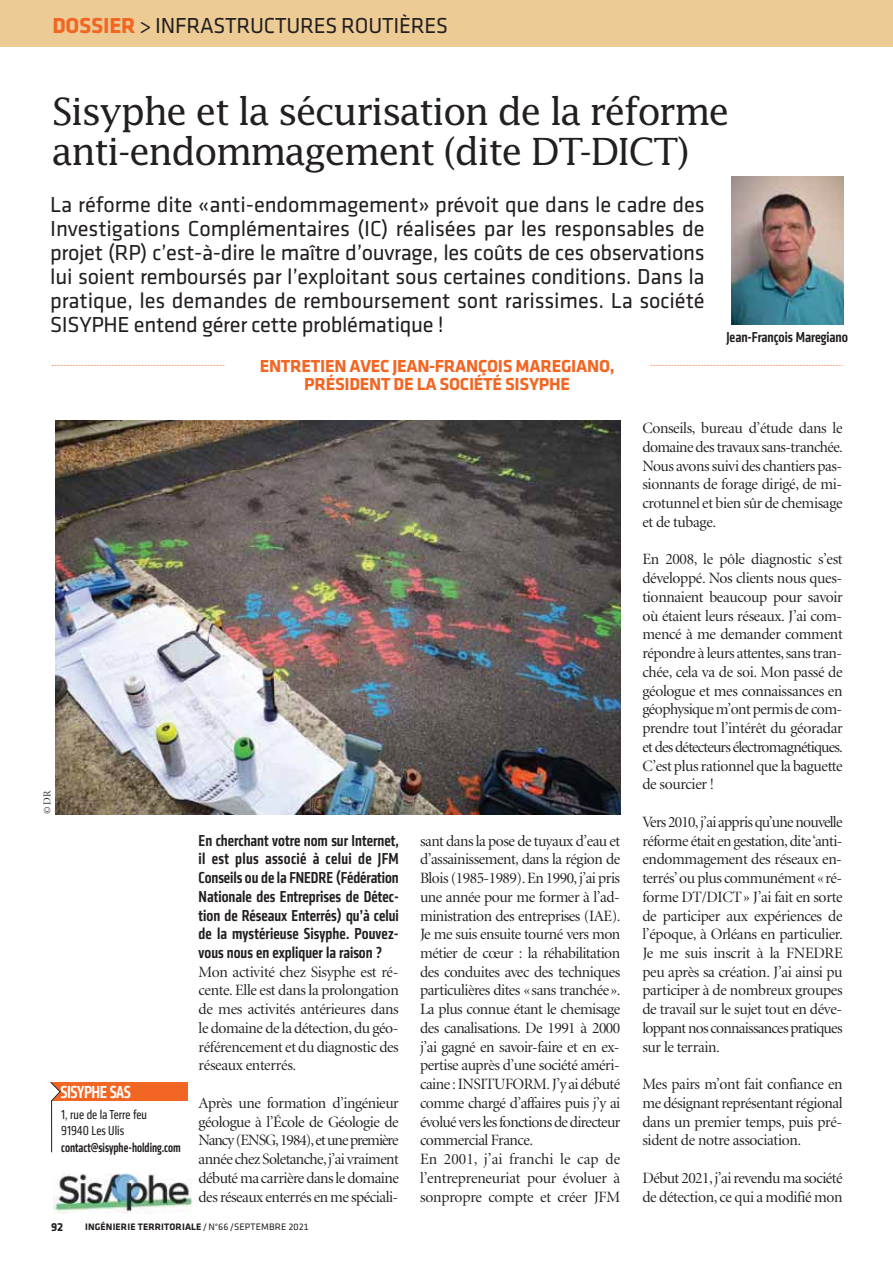
<style>
.page{position:relative;width:893px;height:1263px;background:#fff}
.page>*{position:absolute;margin:0;border:0;box-sizing:border-box;transform-origin:0 0}
.t1{font:37.5px/40.5px "Lucida";letter-spacing:-.05em;color:#231f20}
.t2{font:22.5px/24px "Klavika Regular TF";letter-spacing:-.015em;color:#231f20;text-align:justify}
.t3{font:700 18px/18px "Klavika";letter-spacing:-.015em;color:#f26623;text-align:center}
.t4{font:500 condensed 18px "Klavika";letter-spacing:-.025em;color:#fff}
.t5{font:500 condensed 16.5px/18.8px "Klavika";color:#231f20;text-align:justify}
.t6{font:15.75px/18.8px "Minion Display";letter-spacing:-.03em;color:#231f20;text-align:justify}
.t7{font:500 condensed 15px "Klavika";color:#231f20}
.t8{font:condensed 13.5px/16.5px "Klavika";color:#231f20}
.t9{font:500 condensed 13.5px "Klavika";color:#231f20;scale:.9 1}
.t10{font:700 12px "Klavika";color:#231f20}
.t11{font:10.5px "Minion Display";color:#231f20}
.t12{font:700 9.75px "Klavika";letter-spacing:.015em;color:#231f20}
.s1{font-family:"Klavika";font-weight:700;color:#f26623}
.s2{font-family:"Klavika Regular TF";font-weight:400}
</style>
<div class="page">
<div style="left:50px;top:1082px;width:138px;height:19px;background:#f26623"></div>
<svg style="left:50px;top:1082px;width:11px;height:71px"></svg>
<svg style="left:52px;top:365px;width:792px;height:1px"></svg>
<div style="left:225px;top:359px;width:424px;height:40px;background:#fff"></div>
<img style="left:54px;top:1173px;width:138px;height:40px">
<img style="left:56px;top:421px;width:564px;height:393px">
<div style="left:0;top:0;width:893px;height:47px;background:#edcb95"></div>
<img style="left:843px;top:176px;width:1px;height:149px">
<img style="left:731px;top:176px;width:112px;height:149px">
<h2 class="t2" style="left:52px;top:15px;width:397px"><span class="s1">DOSSIER</span> &gt; INFRASTRUCTURES ROUTIÈRES</h2>
<h1 class="t1" style="left:52px;top:94px;width:679px">Sisyphe et la sécurisation de la réforme anti-endommagement (dite DT-DICT)</h1>
<p class="t2" style="left:50px;top:194px;width:656px">La réforme dite «anti-endommagement» prévoit que dans le cadre des Investigations Complémentaires (IC) réalisées par les responsables de projet (RP) c’est-à-dire le maître d’ouvrage, les coûts de ces observations lui soient remboursés par l’exploitant sous certaines conditions. Dans la pratique, les demandes de remboursement sont rarissimes. La société SISYPHE entend gérer cette problématique !</p>
<p class="t7" style="left:726px;top:331px;width:123px">Jean-François Maregiano</p>
<p class="t3" style="left:260px;top:357px;width:356px">ENTRETIEN AVEC JEAN-FRANÇOIS MAREGIANO,<br>PRÉSIDENT DE LA SOCIÉTÉ SISYPHE</p>
<p class="t11" style="left:43px;top:814px;width:25px;rotate:-90deg">© DR</p>
<p class="t4" style="left:61px;top:1085px;width:72px">SISYPHE SAS</p>
<p class="t8" style="left:61px;top:1106px;width:87px">1, rue de la Terre feu<br>91940 Les Ulis</p>
<p class="t9" style="left:61px;top:1142px;width:134px">contact@sisyphe-holding.com</p>
<p class="t5" style="left:199px;top:832px;width:202px">En cherchant votre nom sur Internet, il est plus associé à celui de JFM Conseils ou de la FNEDRE (Fédération Nationale des Entreprises de Détec&shy;tion de Réseaux Enterrés) qu’à celui de la mystérieuse Sisyphe. Pouvez&shy;vous nous en expliquer la raison ?</p>
<p class="t6" style="left:199px;top:964px;width:202px">Mon activité chez Sisyphe est ré&shy;cente. Elle est dans la prolongation de mes activités antérieures dans le domaine de la détection, du géo&shy;référencement et du diagnostic des réseaux enterrés.</p>
<p class="t6" style="left:199px;top:1095px;width:202px">Après une formation d’ingénieur géologue à l’École de Géologie de Nancy (ENSG, 1984), et une première année chez Soletanche, j’ai vraiment débuté ma carrière dans le domaine des réseaux enterrés en me spéciali-</p>
<p class="t6" style="left:420px;top:832px;width:202px;text-align:left">sant dans la pose de tuyaux d’eau et d’assainissement, dans la région de Blois (1985-1989). En 1990, j’ai pris une année pour me former à l’ad&shy;ministration des entreprises (IAE).<br>Je me suis ensuite tourné vers mon métier de cœur : la réhabilitation des conduites avec des techniques particulières dites «sans tranchée».<br>La plus connue étant le chemisage des canalisations. De 1991 à 2000 j’ai gagné en savoir-faire et en ex&shy;pertise auprès d’une société améri&shy;caine : INSITUFORM. J’y ai débuté comme chargé d’affaires puis j’y ai évolué vers les fonctions de directeur commercial France.<br>En 2001, j’ai franchi le cap de l’entrepreneuriat pour évoluer à sonpropre compte et créer JFM</p>
<p class="t10" style="left:51px;top:1219px;width:14px">92</p>
<p class="t12" style="left:85px;top:1221px;width:225px">INGÉNIERIE TERRITORIALE<span class="s2">/ N°66 /SEPTEMBRE 2021</span></p>
<p class="t6" style="left:642px;top:420px;width:202px">Conseils, bureau d’étude dans le domaine des travaux sans-tranchée.<br>Nous avons suivi des chantiers pas&shy;sionnants de forage dirigé, de mi&shy;crotunnel et bien sûr de chemisage et de tubage.</p>
<p class="t6" style="left:642px;top:551px;width:202px">En 2008, le pôle diagnostic s’est développé. Nos clients nous ques&shy;tionnaient beaucoup pour savoir où étaient leurs réseaux. J’ai com&shy;mencé à me demander comment répondre à leurs attentes, sans tran&shy;chée, cela va de soi. Mon passé de géologue et mes connaissances en géophysique m’ont permis de com&shy;prendre tout l’intérêt du géoradar et des détecteurs électromagnétiques.<br>C’est plus rationnel que la baguette de sourcier !</p>
<p class="t6" style="left:642px;top:814px;width:202px">Vers 2010, j’ai appris qu’une nouvelle réforme était en gestation, dite ‘anti&shy;endommagement des réseaux en&shy;terrés’ ou plus communément «ré&shy;forme DT/DICT» J’ai fait en sorte de participer aux expériences de l’époque, à Orléans en particulier.<br>Je me suis inscrit à la FNEDRE peu après sa création. J’ai ainsi pu participer à de nombreux groupes de travail sur le sujet tout en déve&shy;loppant nos connaissances pratiques sur le terrain.</p>
<p class="t6" style="left:642px;top:1076px;width:202px">Mes pairs m’ont fait confiance en me désignant représentant régional dans un premier temps, puis pré&shy;sident de notre association.</p>
<p class="t6" style="left:642px;top:1170px;width:202px">Début 2021, j’ai revendu ma société de détection, ce qui a modifié mon</p>
</div>
